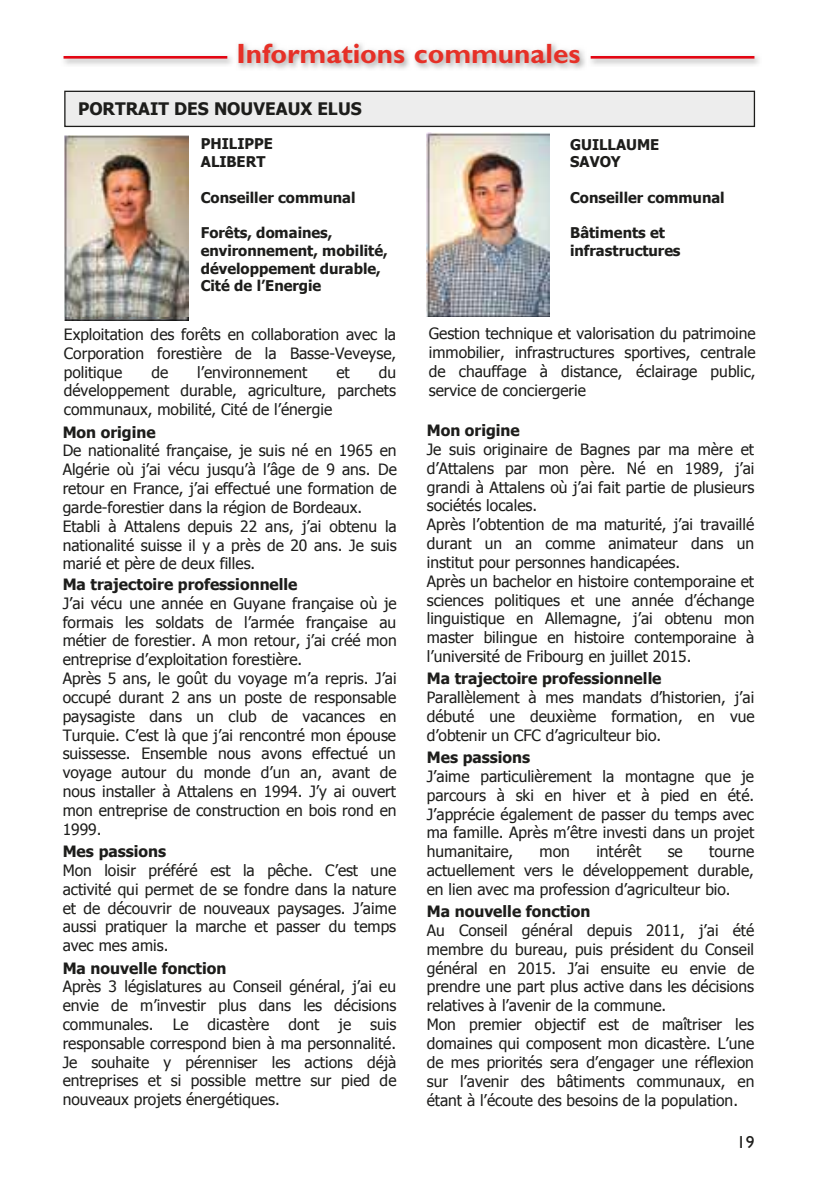
<style>
.page{position:relative;width:819px;height:1191px;background:#fff}
.page>*{position:absolute;margin:0;border:0;box-sizing:border-box;transform-origin:0 0}
.t1{font:700 28px "Gill Sans Std";color:#e63027}
.t2{font:17.5px "Gill Sans Std";color:#1d1d1b}
.t3{font:700 17.32px "Tahoma";color:#1d1d1b}
.t4{font:15.58px/18.9px "Tahoma";color:#1d1d1b;text-align:justify}
.t5{font:700 15.58px "Tahoma";color:#1d1d1b}
.t6{font:700 14.7px/17.7px "Tahoma";color:#1d1d1b}
</style>
<div class="page">
<div style="left:65px;top:91px;width:689px;height:35px;background:#ededed"></div>
<div style="left:64px;top:91px;width:691px;height:36px;border:1px solid #1d1d1b"></div>
<img style="left:65px;top:136px;width:123px;height:185px">
<img style="left:65px;top:318px;width:123px;height:1px">
<img style="left:426px;top:133px;width:123px;height:184px">
<img style="left:237px;top:43px;width:348px;height:26px">
<hr style="left:63px;top:56px;width:164px;height:3px;background:#e30613">
<hr style="left:590px;top:56px;width:164px;height:3px;background:#e30613">
<h1 class="t1" style="left:236px;top:37px;width:345px">Informations communales</h1>
<p class="t3" style="left:78px;top:97px;width:285px">PORTRAIT DES NOUVEAUX ELUS</p>
<p class="t6" style="left:201px;top:134px;width:74px">PHILIPPE<br>ALIBERT</p>
<p class="t6" style="left:201px;top:187px;width:156px">Conseiller communal</p>
<p class="t6" style="left:201px;top:223px;width:188px">Forêts, domaines, environnement, mobilité, développement durable,<br>Cité de l’Energie</p>
<p class="t4" style="left:64px;top:324px;width:334px">Exploitation des forêts en collaboration avec la Corporation forestière de la Basse-Veveyse, politique</p>
<p class="t4" style="left:64px;top:362px;width:333px;text-indent:315px">du développement durable, agriculture, parchets communaux, mobilité, Cité de l’énergie</p>
<p class="t4" style="left:151px;top:362px;width:18px">de</p>
<p class="t4" style="left:197px;top:362px;width:111px">l’environnement</p>
<p class="t4" style="left:336px;top:362px;width:15px">et</p>
<p class="t5" style="left:63px;top:421px;width:95px">Mon origine</p>
<p class="t4" style="left:63px;top:440px;width:336px;text-align:left">De nationalité française, je suis né en 1965 en Algérie où j’ai vécu jusqu’à l’âge de 9 ans. De retour en France, j’ai effectué une formation de garde-forestier dans la région de Bordeaux.<br>Etabli à Attalens depuis 22 ans, j’ai obtenu la nationalité suisse il y a près de 20 ans. Je suis marié et père de deux filles.</p>
<p class="t5" style="left:63px;top:573px;width:236px">Ma trajectoire professionnelle</p>
<p class="t4" style="left:63px;top:593px;width:335px;text-align:left">J’ai vécu une année en Guyane française où je formais les soldats de l’armée française au métier de forestier. A mon retour, j’ai créé mon entreprise d’exploitation forestière.<br>Après 5 ans, le goût du voyage m’a repris. J’ai occupé durant 2 ans un poste de responsable paysagiste dans un club de vacances en Turquie. C’est là que j’ai rencontré mon épouse suissesse. Ensemble nous avons effectué un voyage autour du monde d’un an, avant de nous installer à Attalens en 1994. J’y ai ouvert mon entreprise de construction en bois rond en 1999.</p>
<p class="t5" style="left:63px;top:840px;width:105px">Mes passions</p>
<p class="t4" style="left:63px;top:860px;width:335px">Mon loisir préféré est la pêche. C’est une activité qui permet de se fondre dans la nature et de découvrir de nouveaux paysages. J’aime aussi pratiquer la marche et passer du temps avec mes amis.</p>
<p class="t5" style="left:63px;top:957px;width:165px">Ma nouvelle fonction</p>
<p class="t4" style="left:63px;top:976px;width:335px">Après 3 législatures au Conseil général, j’ai eu envie de m’investir plus dans les décisions communales. Le dicastère dont je suis responsable correspond bien à ma personnalité.<br>Je souhaite y pérenniser les actions déjà entreprises et si possible mettre sur pied de nouveaux projets énergétiques.</p>
<p class="t6" style="left:570px;top:134px;width:91px">GUILLAUME<br>SAVOY</p>
<p class="t6" style="left:570px;top:188px;width:156px">Conseiller communal</p>
<p class="t6" style="left:570px;top:223px;width:112px">Bâtiments et infrastructures</p>
<p class="t4" style="left:429px;top:323px;width:328px">Gestion technique et valorisation du patrimoine immobilier, infrastructures sportives, centrale de chauffage à distance, éclairage public, service de conciergerie</p>
<p class="t5" style="left:427px;top:419px;width:94px">Mon origine</p>
<p class="t4" style="left:427px;top:439px;width:329px;text-align:left">Je suis originaire de Bagnes par ma mère et d’Attalens par mon père. Né en 1989, j’ai grandi à Attalens où j’ai fait partie de plusieurs sociétés locales.<br>Après l’obtention de ma maturité, j’ai travaillé durant un an comme animateur dans un institut pour personnes handicapées.<br>Après un bachelor en histoire contemporaine et sciences politiques et une année d’échange linguistique en Allemagne, j’ai obtenu mon master bilingue en histoire contemporaine à l’université de Fribourg en juillet 2015.</p>
<p class="t5" style="left:427px;top:668px;width:236px">Ma trajectoire professionnelle</p>
<p class="t4" style="left:427px;top:687px;width:329px">Parallèlement à mes mandats d’historien, j’ai débuté une deuxième formation, en vue d’obtenir un CFC d’agriculteur bio.</p>
<p class="t5" style="left:427px;top:746px;width:105px">Mes passions</p>
<p class="t4" style="left:427px;top:766px;width:329px">J’aime particulièrement la montagne que je parcours à ski en hiver et à pied en été.<br>J’apprécie également de passer du temps avec ma famille. Après m’être investi dans un projet humanitaire,</p>
<p class="t4" style="left:539px;top:841px;width:32px">mon</p>
<p class="t4" style="left:596px;top:841px;width:46px">intérêt</p>
<p class="t4" style="left:667px;top:841px;width:17px">se</p>
<p class="t4" style="left:427px;top:841px;width:329px;text-indent:282px">tourne actuellement vers le développement durable, en lien avec ma profession d’agriculteur bio.</p>
<p class="t5" style="left:427px;top:900px;width:165px">Ma nouvelle fonction</p>
<p class="t4" style="left:427px;top:920px;width:329px;text-align:left">Au Conseil général depuis 2011, j’ai été membre du bureau, puis président du Conseil général en 2015. J’ai ensuite eu envie de prendre une part plus active dans les décisions relatives à l’avenir de la commune.<br>Mon premier objectif est de maîtriser les domaines qui composent mon dicastère. L’une de mes priorités sera d’engager une réflexion sur l’avenir des bâtiments communaux, en étant à l’écoute des besoins de la population.</p>
<p class="t2" style="left:737px;top:1132px;width:19px">19</p>
</div>
